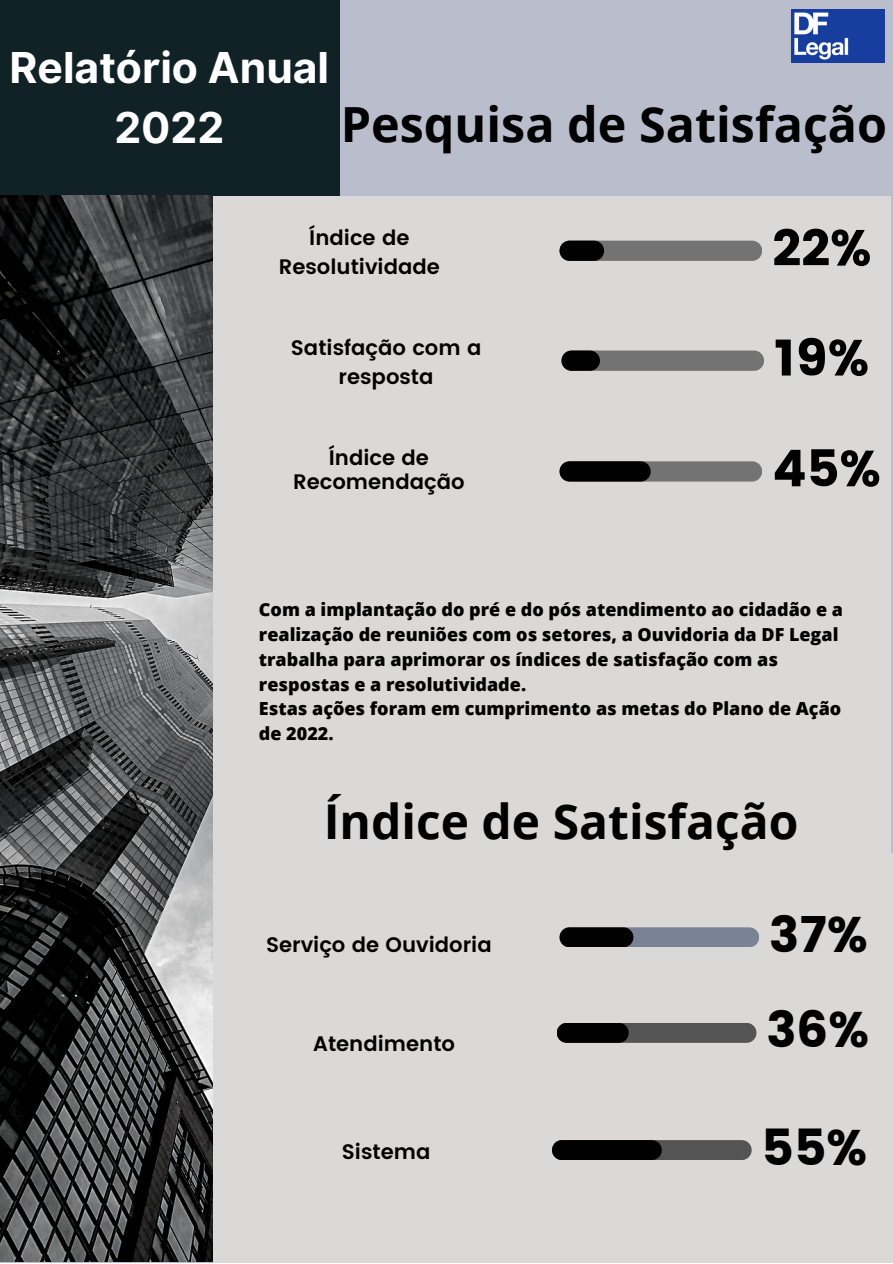
<style>
.page{position:relative;width:893px;height:1264px;background:#fff}
.page>*{position:absolute;margin:0;border:0;box-sizing:border-box;transform-origin:0 0}
.t1{font:50.7px/110.2px "Poppins";color:#000}
.t2{font:49.95px/95.6px "Poppins";color:#000}
.t3{font:700 48.45px "Open Sans";color:#000}
.t4{font:700 48px "Open Sans";color:#000}
.t5{font:700 42.6px/59.6px "Inter";color:#fff;text-align:center}
.t6{font:600 21px/29.2px "Poppins";color:#000;text-align:center}
.t7{font:800 18px/24.8px "Open Sans";color:#000}
</style>
<div class="page">
<div style="left:0;top:0;width:892px;height:1262px;background:#babecc"></div>
<div style="left:0;top:0;width:340px;height:196px;background:#102226"></div>
<div style="left:213px;top:196px;width:677px;height:1066px;background:#dad9d8"></div>
<img style="left:0;top:196px;width:212px;height:1065px">
<img style="left:791px;top:9px;width:93px;height:53px">
<svg style="left:559px;top:241px;width:203px;height:20px;background:#5e5e5e"></svg>
<svg style="left:561px;top:350px;width:203px;height:21px;background:#656565"></svg>
<svg style="left:559px;top:461px;width:203px;height:20px;background:#454545"></svg>
<div style="left:219px;top:853px;width:673px;height:409px;background:#dad9d8"></div>
<svg style="left:559px;top:927px;width:200px;height:20px;background:#535964"></svg>
<svg style="left:557px;top:1023px;width:199px;height:19px;background:#393939"></svg>
<svg style="left:552px;top:1140px;width:199px;height:20px;background:#2a2a2a"></svg>
<h3 class="t5" style="left:10px;top:38px;width:321px">Relatório Anual<br>2022</h3>
<h3 class="t3" style="left:341px;top:90px;width:548px">Pesquisa de Satisfação</h3>
<p class="t6" style="left:279px;top:223px;width:163px">Índice de<br>Resolutividade</p>
<p class="t6" style="left:291px;top:333px;width:192px">Satisfação com a resposta</p>
<p class="t6" style="left:293px;top:445px;width:173px;line-height:24.8px">Índice de<br>Recomendação</p>
<h1 class="t1" style="left:772px;top:193px;width:110px">22%<br>19%<br>45%</h1>
<p class="t7" style="left:259px;top:597px;width:585px">Com a implantação do pré e do pós atendimento ao cidadão e a realização de reuniões com os setores, a Ouvidoria da DF Legal trabalha para aprimorar os índices de satisfação com as respostas e a resolutividade.<br>Estas ações foram em cumprimento as metas do Plano de Ação de 2022.</p>
<h3 class="t4" style="left:324px;top:787px;width:476px">Índice de Satisfação</h3>
<p class="t6" style="left:266px;top:929px;width:227px">Serviço de Ouvidoria</p>
<p class="t6" style="left:313px;top:1029px;width:143px">Atendimento</p>
<p class="t6" style="left:342px;top:1137px;width:90px">Sistema</p>
<h2 class="t2" style="left:766px;top:886px;width:104px">37%<br>36%</h2>
<h2 class="t2" style="left:761px;top:1099px;width:107px">55%</h2>
</div>
